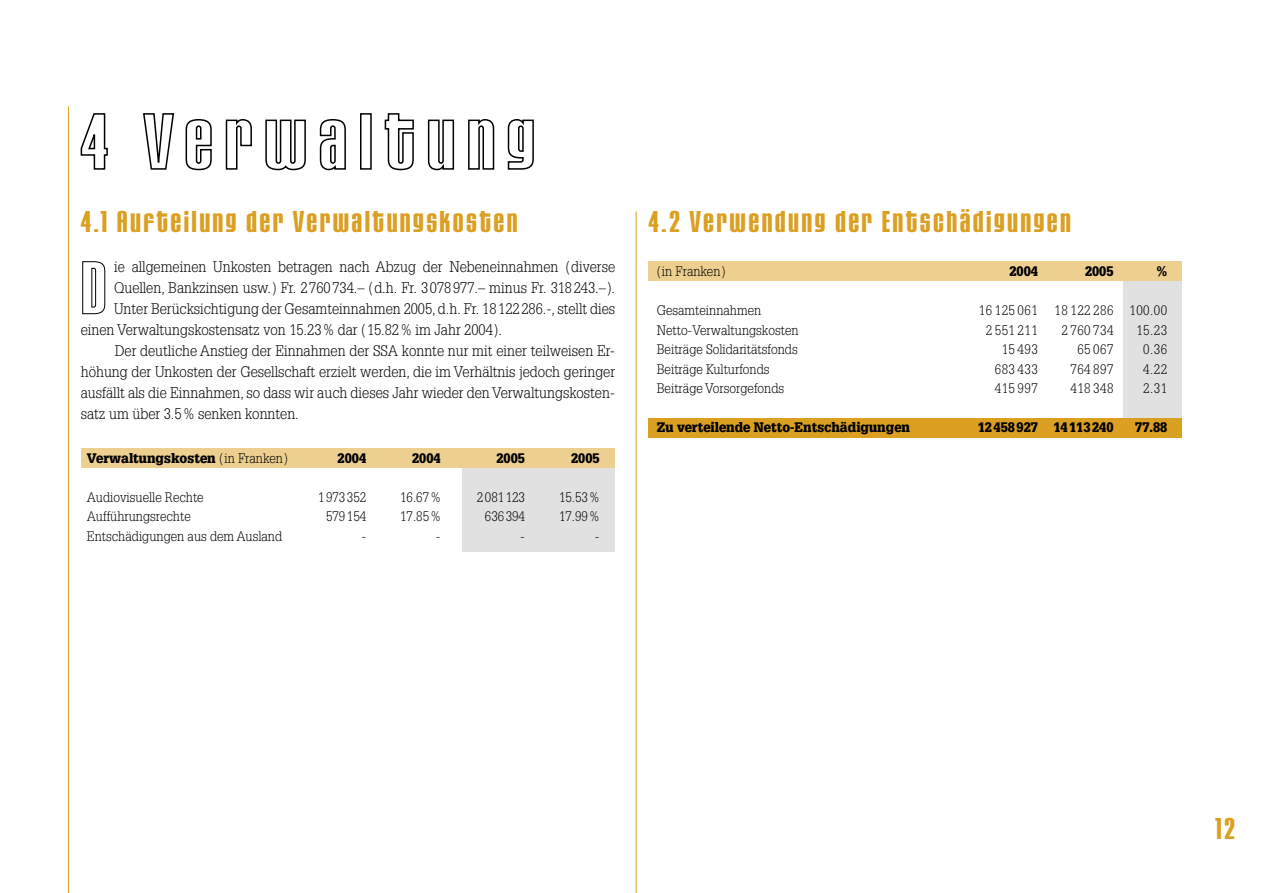
<style>
.page{position:relative;width:1263px;height:893px;background:#fff}
.page>*{position:absolute;margin:0;border:0;box-sizing:border-box;transform-origin:0 0}
.Texte{font:31.5px "House Gothic Bold Three";letter-spacing:.075em;color:#db9f22}
.t1{font:300 15px/21px "Glypha";color:#000;text-align:justify;scale:.95 1}
.t2{font:300 13.5px "Glypha";color:#000;scale:.95 1}
.t3{font:900 13.5px "Glypha";color:#000;scale:.95 1}
.s1{font-weight:300}
</style>
<div class="page">
<hr style="left:68px;top:106px;width:1px;height:787px;background:#db9f22">
<svg style="left:80px;top:113px;width:28px;height:57px"></svg>
<svg style="left:143px;top:113px;width:32px;height:57px"></svg>
<svg style="left:185px;top:119px;width:27px;height:52px"></svg>
<svg style="left:225px;top:119px;width:27px;height:51px"></svg>
<svg style="left:265px;top:119px;width:41px;height:52px"></svg>
<svg style="left:319px;top:119px;width:27px;height:52px"></svg>
<div style="left:360px;top:113px;width:12px;height:57px;border:2px solid #000"></div>
<svg style="left:384px;top:113px;width:30px;height:58px"></svg>
<svg style="left:427px;top:119px;width:28px;height:52px"></svg>
<svg style="left:468px;top:119px;width:27px;height:51px"></svg>
<svg style="left:507px;top:119px;width:27px;height:51px"></svg>
<svg style="left:82px;top:261px;width:24px;height:53px"></svg>
<div style="left:462px;top:461px;width:152px;height:91px;background:#e1e1e1"></div>
<div style="left:81px;top:448px;width:533px;height:20px;background:#edcf90"></div>
<div style="left:1124px;top:274px;width:58px;height:147px;background:#e1e1e1"></div>
<div style="left:648px;top:418px;width:534px;height:20px;background:#db9f22"></div>
<div style="left:648px;top:261px;width:534px;height:20px;background:#edcf90"></div>
<hr style="left:636px;top:211px;width:1px;height:682px;background:#db9f22">
<p class="Texte" style="left:81px;top:203px;width:438px">4.1 Aufteilung der Verwaltungskosten</p>
<p class="t1" style="left:114px;top:256px;width:529px">ie allgemeinen Unkosten betragen nach Abzug der Nebeneinnahmen ( diverse</p>
<p class="t1" style="left:114px;top:277px;width:529px">Quellen, Bankzinsen usw.) Fr. 2760734.– (d.h. Fr. 3078977.– minus Fr. 318243.–).</p>
<p class="t1" style="left:114px;top:298px;width:529px">Unter Berücksichtigung der Gesamteinnahmen 2005, d.h. Fr. 18 122286.-, stellt dies</p>
<p class="t1" style="left:81px;top:319px;width:445px">einen Verwaltungskostensatz von 15.23% dar (15.82% im Jahr 2004).</p>
<p class="t1" style="left:81px;top:340px;width:564px;text-indent:34px">Der deutliche Anstieg der Einnahmen der SSA konnte nur mit einer teilweisen Er&shy;höhung der Unkosten der Gesellschaft erzielt werden, die im Verhältnis jedoch geringer ausfällt als die Einnahmen, so dass wir auch dieses Jahr wieder den Verwaltungskosten&shy;satz um über 3.5% senken konnten.</p>
<p class="t3" style="left:87px;top:450px;width:213px">Verwaltungskosten <span class="s1">( in Franken )</span></p>
<p class="t2" style="left:87px;top:489px;width:124px">Audiovisuelle Rechte</p>
<p class="t2" style="left:87px;top:509px;width:111px">Aufführungsrechte</p>
<p class="t2" style="left:87px;top:528px;width:207px">Entschädigungen aus dem Ausland</p>
<p class="t3" style="left:338px;top:450px;width:32px">2004</p>
<p class="t2" style="left:318px;top:489px;width:52px">1 973352</p>
<p class="t2" style="left:326px;top:509px;width:44px">579154</p>
<p class="t2" style="left:361px;top:528px;width:6px">-</p>
<p class="t3" style="left:412px;top:450px;width:32px">2004</p>
<p class="t2" style="left:400px;top:489px;width:44px">16.67 %</p>
<p class="t2" style="left:400px;top:509px;width:44px">17.85 %</p>
<p class="t2" style="left:436px;top:528px;width:6px">-</p>
<p class="t3" style="left:496px;top:450px;width:32px">2005</p>
<p class="t2" style="left:477px;top:489px;width:52px">2 081 123</p>
<p class="t2" style="left:485px;top:509px;width:44px">636 394</p>
<p class="t2" style="left:520px;top:528px;width:6px">-</p>
<p class="t3" style="left:571px;top:450px;width:32px">2005</p>
<p class="t2" style="left:559px;top:489px;width:44px">15.53 %</p>
<p class="t2" style="left:559px;top:509px;width:44px">17.99 %</p>
<p class="t2" style="left:595px;top:528px;width:6px">-</p>
<p class="Texte" style="left:648px;top:203px;width:424px">4.2 Verwendung der Entschädigungen</p>
<p class="t2" style="left:657px;top:264px;width:74px">( in Franken )</p>
<p class="t2" style="left:657px;top:303px;width:112px">Gesamteinnahmen</p>
<p class="t2" style="left:657px;top:322px;width:151px">Netto-Verwaltungskosten</p>
<p class="t2" style="left:657px;top:342px;width:150px">Beiträge Solidaritätsfonds</p>
<p class="t2" style="left:657px;top:361px;width:120px">Beiträge Kulturfonds</p>
<p class="t2" style="left:657px;top:381px;width:136px">Beiträge Vorsorgefonds</p>
<p class="t3" style="left:657px;top:419px;width:268px">Zu verteilende Netto-Entschädigungen</p>
<p class="t3" style="left:1009px;top:263px;width:32px">2004</p>
<p class="t2" style="left:979px;top:303px;width:64px">16 125 061</p>
<p class="t2" style="left:986px;top:322px;width:56px">2 551 211</p>
<p class="t2" style="left:1002px;top:342px;width:40px">15 493</p>
<p class="t2" style="left:995px;top:361px;width:47px">683 433</p>
<p class="t2" style="left:995px;top:381px;width:47px">415 997</p>
<p class="t3" style="left:978px;top:419px;width:65px">12 458927</p>
<p class="t3" style="left:1085px;top:263px;width:32px">2005</p>
<p class="t2" style="left:1054px;top:303px;width:64px">18 122 286</p>
<p class="t2" style="left:1061px;top:322px;width:56px">2 760 734</p>
<p class="t2" style="left:1077px;top:342px;width:40px">65 067</p>
<p class="t2" style="left:1070px;top:361px;width:47px">764 897</p>
<p class="t2" style="left:1070px;top:381px;width:47px">418 348</p>
<p class="t3" style="left:1053px;top:419px;width:65px">14113240</p>
<p class="t3" style="left:1156px;top:263px;width:13px">%</p>
<p class="t2" style="left:1129px;top:303px;width:41px">100.00</p>
<p class="t2" style="left:1136px;top:322px;width:34px">15.23</p>
<p class="t2" style="left:1143px;top:342px;width:27px">0.36</p>
<p class="t2" style="left:1143px;top:361px;width:27px">4.22</p>
<p class="t2" style="left:1143px;top:381px;width:27px">2.31</p>
<p class="t3" style="left:1135px;top:419px;width:35px">77.88</p>
<p class="Texte" style="left:1215px;top:810px;width:22px">12</p>
</div>
